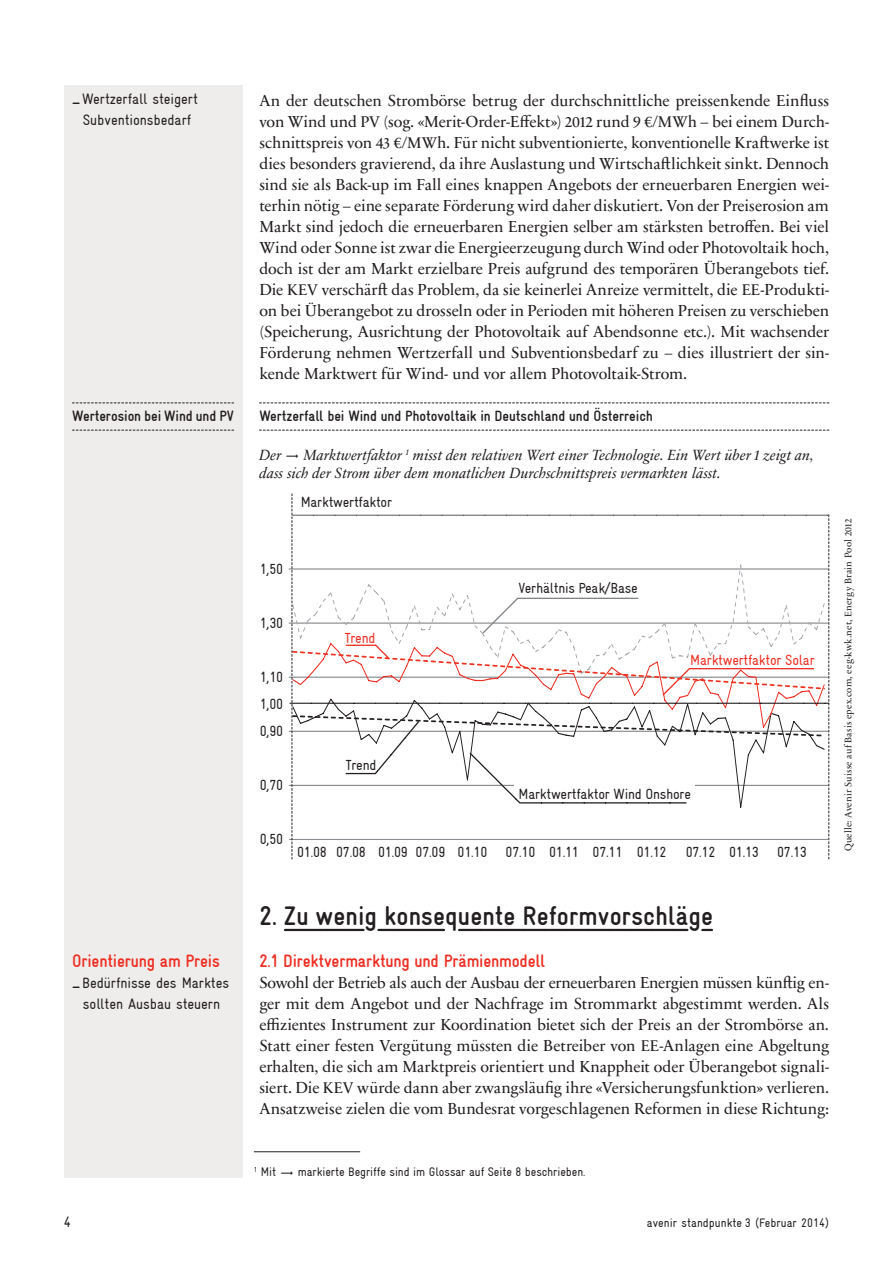
<style>
.page{position:relative;width:893px;height:1263px;background:#fff}
.page>*{position:absolute;margin:0;border:0;box-sizing:border-box;transform-origin:0 0}
._2_04_Titel_Hierarch{font:700 condensed 27px "Gravur";letter-spacing:.005em;color:#231f20}
._2_05_Titel_Hierarch{font:700 condensed 18px "Gravur";letter-spacing:-.01em;color:#ee2e22}
._1_01_Lauftext_1_stu{font:16.2px/21px "Sabon Next LT Pro";letter-spacing:-.01em;color:#231f20;text-align:justify}
._4_01_Grafik_Legende{font:italic 15px/18px "Sabon Next LT Pro";letter-spacing:.005em;color:#231f20}
._2_06_Titel_Hierarch{font:700 condensed 15px "Gravur";letter-spacing:-.005em;color:#231f20}
._1_08_Fusszeile{font:condensed 15px/21px "Gravur";letter-spacing:-.005em;color:#231f20;text-align:center}
._05_4_Grafik_Gravur{font:condensed 14.7px "Gravur";letter-spacing:-.015em;color:#231f20}
._05_5_Grafik_Gravur{font:condensed 14.7px "Gravur";letter-spacing:-.015em;color:#231f20}
._05_4_Grafik_Gravur-2{font:condensed 14.7px "Gravur";letter-spacing:-.015em;color:#ee2e22}
._1_04_Lauftext_4{font:condensed 12.3px "Gravur";letter-spacing:-.005em;color:#231f20}
._1_08_Fusszeile-2{font:condensed 12.3px "Gravur";letter-spacing:.005em;color:#231f20}
._4_03_Grafik_Quelle{font:9.75px "Sabon Next LT Pro";letter-spacing:.025em;color:#231f20}
.s1{font-weight:700}
.s2{font-size:15.75px}
</style>
<div class="page">
<svg style="left:259px;top:403px;width:570px;height:1px"></svg>
<svg style="left:259px;top:430px;width:570px;height:1px"></svg>
<svg style="left:285px;top:929px;width:79px;height:2px"></svg>
<svg style="left:378px;top:929px;width:66px;height:2px"></svg>
<svg style="left:459px;top:929px;width:228px;height:2px"></svg>
<svg style="left:702px;top:929px;width:10px;height:2px"></svg>
<div style="left:64px;top:85px;width:178px;height:1092px;background:#efedeb"></div>
<svg style="left:72px;top:403px;width:162px;height:1px"></svg>
<svg style="left:72px;top:430px;width:162px;height:1px"></svg>
<hr style="left:254px;top:1151px;width:106px;height:1px;background:#231f20">
<hr style="left:289px;top:785px;width:539px;height:1px;background:#808285">
<hr style="left:289px;top:731px;width:539px;height:1px;background:#808285">
<hr style="left:289px;top:677px;width:539px;height:1px;background:#808285">
<hr style="left:289px;top:623px;width:539px;height:1px;background:#808285">
<hr style="left:289px;top:569px;width:539px;height:1px;background:#808285">
<hr style="left:289px;top:839px;width:539px;height:1px;background:#8c8d92">
<svg style="left:290px;top:494px;width:539px;height:365px"></svg>
<p class="_1_08_Fusszeile" style="left:72px;top:89px;width:127px"><span class="s1">_</span>Wertzerfall steigert<br>Subventionsbedarf</p>
<p class="_2_06_Titel_Hierarch" style="left:72px;top:408px;width:163px">Werterosion bei Wind und PV</p>
<p class="_1_01_Lauftext_1_stu" style="left:259px;top:89px;width:571px">An der deutschen Strombörse betrug der durchschnittliche preissenkende Einfluss von Wind und <span class="s2">PV</span> (sog. «Merit-Order-Effekt») <span class="s2">2012</span> rund 9 €/<span class="s2">MW</span>h – bei einem Durch&shy;schnittspreis von <span class="s2">43</span> €/<span class="s2">MW</span>h. Für nicht subventionierte, konventionelle Kraftwerke ist dies besonders gravierend, da ihre Auslastung und Wirtschaftlichkeit sinkt. Dennoch sind sie als Back-up im Fall eines knappen Angebots der erneuerbaren Energien wei&shy;terhin nötig – eine separate Förderung wird daher diskutiert. Von der Preiserosion am Markt sind jedoch die erneuerbaren Energien selber am stärksten betroffen. Bei viel Wind oder Sonne ist zwar die Energieerzeugung durch Wind oder Photovoltaik hoch, doch ist der am Markt erzielbare Preis aufgrund des temporären Überangebots tief.<br>Die <span class="s2">KEV</span> verschärft das Problem, da sie keinerlei Anreize vermittelt, die <span class="s2">EE</span>-Produkti&shy;on bei Überangebot zu drosseln oder in Perioden mit höheren Preisen zu verschieben (Speicherung, Ausrichtung der Photovoltaik auf Abendsonne etc.). Mit wachsender Förderung nehmen Wertzerfall und Subventionsbedarf zu – dies illustriert der sin&shy;kende Marktwert für Wind- und vor allem Photovoltaik-Strom.</p>
<p class="_2_06_Titel_Hierarch" style="left:259px;top:408px;width:395px">Wertzerfall bei Wind und Photovoltaik in Deutschland und Österreich</p>
<p class="_4_01_Grafik_Legende" style="left:259px;top:445px;width:24px">Der</p>
<p class="_4_01_Grafik_Legende" style="left:259px;top:445px;width:556px;text-indent:44px">Marktwertfaktor <sup>1</sup> misst den relativen Wert einer Technologie. Ein Wert über 1 zeigt an, dass sich der Strom über dem monatlichen Durchschnittspreis vermarkten lässt.</p>
<p class="_05_4_Grafik_Gravur" style="left:301px;top:494px;width:93px">Marktwertfaktor</p>
<p class="_05_5_Grafik_Gravur" style="left:260px;top:561px;width:25px">1,50</p>
<p class="_05_5_Grafik_Gravur" style="left:260px;top:615px;width:25px">1,30</p>
<p class="_05_5_Grafik_Gravur" style="left:260px;top:669px;width:25px">1,10</p>
<p class="_05_5_Grafik_Gravur" style="left:260px;top:696px;width:25px">1,00</p>
<p class="_05_5_Grafik_Gravur" style="left:260px;top:723px;width:25px">0,90</p>
<p class="_05_5_Grafik_Gravur" style="left:260px;top:777px;width:25px">0,70</p>
<p class="_05_5_Grafik_Gravur" style="left:260px;top:831px;width:25px">0,50</p>
<p class="_05_4_Grafik_Gravur-2" style="left:345px;top:629px;width:32px">Trend</p>
<p class="_05_4_Grafik_Gravur" style="left:346px;top:756px;width:32px">Trend</p>
<p class="_05_4_Grafik_Gravur" style="left:519px;top:580px;width:121px">Verhältnis Peak/Base</p>
<p class="_05_4_Grafik_Gravur-2" style="left:690px;top:651px;width:126px">Marktwertfaktor Solar</p>
<p class="_05_4_Grafik_Gravur" style="left:518px;top:785px;width:174px">Marktwertfaktor Wind Onshore</p>
<p class="_05_4_Grafik_Gravur" style="left:297px;top:844px;width:371px">01.08 07.08 01.09 07.09 01.10 07.10 01.11 07.11 01.12</p>
<p class="_05_4_Grafik_Gravur" style="left:686px;top:844px;width:123px">07.12 01.13 07.13</p>
<p class="_4_03_Grafik_Quelle" style="left:841px;top:851px;width:334px;rotate:-90deg">Quelle: Avenir Suisse auf Basis epex.com, eeg-kwk.net, Energy Brain Pool 2012</p>
<p class="_2_05_Titel_Hierarch" style="left:72px;top:951px;width:149px">Orientierung am Preis</p>
<p class="_1_08_Fusszeile" style="left:72px;top:972px;width:158px"><span class="s1">_</span>Bedürfnisse des Marktes sollten Ausbau steuern</p>
<p class="_2_04_Titel_Hierarch" style="left:259px;top:901px;width:455px">2. Zu wenig konsequente Reformvorschläge</p>
<p class="_2_05_Titel_Hierarch" style="left:259px;top:951px;width:287px">2.1 Direktvermarktung und Prämienmodell</p>
<p class="_1_01_Lauftext_1_stu" style="left:259px;top:971px;width:571px">Sowohl der Betrieb als auch der Ausbau der erneuerbaren Energien müssen künftig en&shy;ger mit dem Angebot und der Nachfrage im Strommarkt abgestimmt werden. Als effizientes Instrument zur Koordination bietet sich der Preis an der Strombörse an.<br>Statt einer festen Vergütung müssten die Betreiber von <span class="s2">EE</span>-Anlagen eine Abgeltung erhalten, die sich am Marktpreis orientiert und Knappheit oder Überangebot signali&shy;siert. Die <span class="s2">KEV</span> würde dann aber zwangsläufig ihre «Versicherungsfunktion» verlieren.<br>Ansatzweise zielen die vom Bundesrat vorgeschlagenen Reformen in diese Richtung:</p>
<p class="_1_04_Lauftext_4" style="left:254px;top:1165px;width:24px"><sup>1</sup> Mit</p>
<p class="_1_04_Lauftext_4" style="left:298px;top:1165px;width:289px">markierte Begriffe sind im Glossar auf Seite 8 beschrieben.</p>
<p class="_1_08_Fusszeile" style="left:64px;top:1212px;width:9px">4</p>
<p class="_1_08_Fusszeile-2" style="left:647px;top:1216px;width:184px">avenir standpunkte 3 (Februar 2014)</p>
</div>
